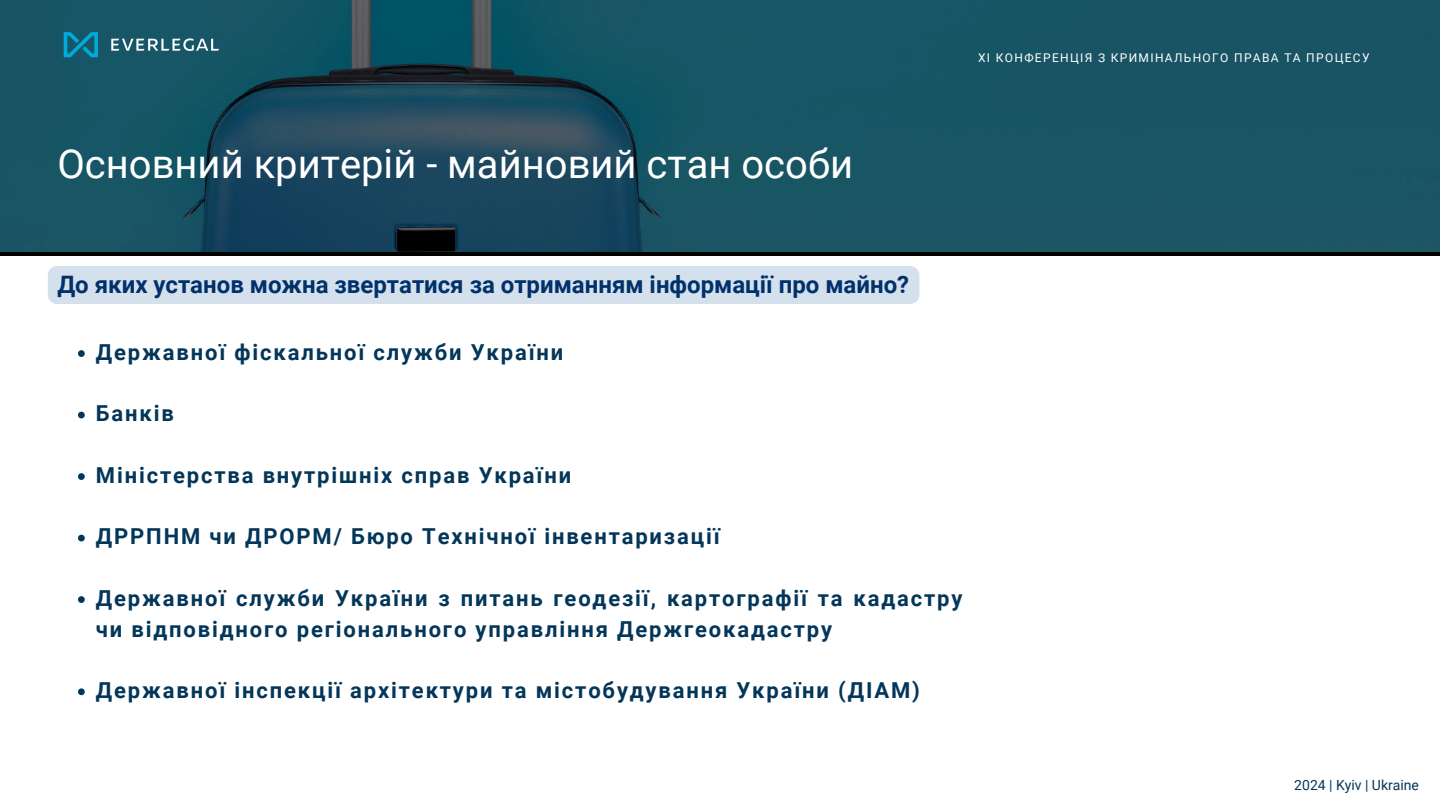
<style>
.page{position:relative;width:1440px;height:810px;background:#fff}
.page>*{position:absolute;margin:0;border:0;box-sizing:border-box;transform-origin:0 0}
.t1{font:40px "Roboto";color:#fff}
.t2{font:700 24px "Roboto";color:#00316b}
.t3{font:700 22px/30.8px "Roboto";letter-spacing:.085em;color:#033659}
.t4{font:14px "Roboto";color:#033659}
.t5{font:12px "Roboto";letter-spacing:.11em;color:#fff}
</style>
<div class="page">
<img style="left:0;top:0;width:1440px;height:252px">
<svg style="left:111px;top:38px;width:108px;height:13px"></svg>
<svg style="left:64px;top:32px;width:34px;height:25px"></svg>
<div style="left:48px;top:266px;width:871px;height:38px;background:#d5e0ed"></div>
<svg style="left:78px;top:350px;width:7px;height:7px"></svg>
<svg style="left:78px;top:412px;width:7px;height:6px"></svg>
<svg style="left:78px;top:473px;width:7px;height:7px"></svg>
<svg style="left:78px;top:535px;width:7px;height:6px"></svg>
<svg style="left:78px;top:596px;width:7px;height:7px"></svg>
<svg style="left:78px;top:688px;width:7px;height:7px"></svg>
<h1 class="t1" style="left:57px;top:141px;width:797px">Основний критерій - майновий стан особи</h1>
<p class="t5" style="left:978px;top:51px;width:393px">XI КОНФЕРЕНЦІЯ З КРИМІНАЛЬНОГО ПРАВА ТА ПРОЦЕСУ</p>
<p class="t2" style="left:57px;top:271px;width:853px">До яких установ можна звертатися за отриманням інформації про майно?</p>
<p class="t3" style="left:96px;top:337px;width:469px">Державної фіскальної служби України</p>
<p class="t3" style="left:96px;top:399px;width:79px">Банків</p>
<p class="t3" style="left:96px;top:460px;width:477px">Міністерства внутрішніх справ України</p>
<p class="t3" style="left:96px;top:522px;width:625px">ДРРПНМ чи ДРОРМ/ Бюро Технічної інвентаризації</p>
<p class="t3" style="left:96px;top:583px;width:868px">Державної служби України з питань геодезії, картографії та кадастру чи відповідного регіонального управління Держгеокадастру</p>
<p class="t3" style="left:96px;top:675px;width:826px">Державної інспекції архітектури та містобудування України (ДІАМ)</p>
<p class="t4" style="left:1294px;top:777px;width:126px">2024 | Kyiv | Ukraine</p>
</div>
